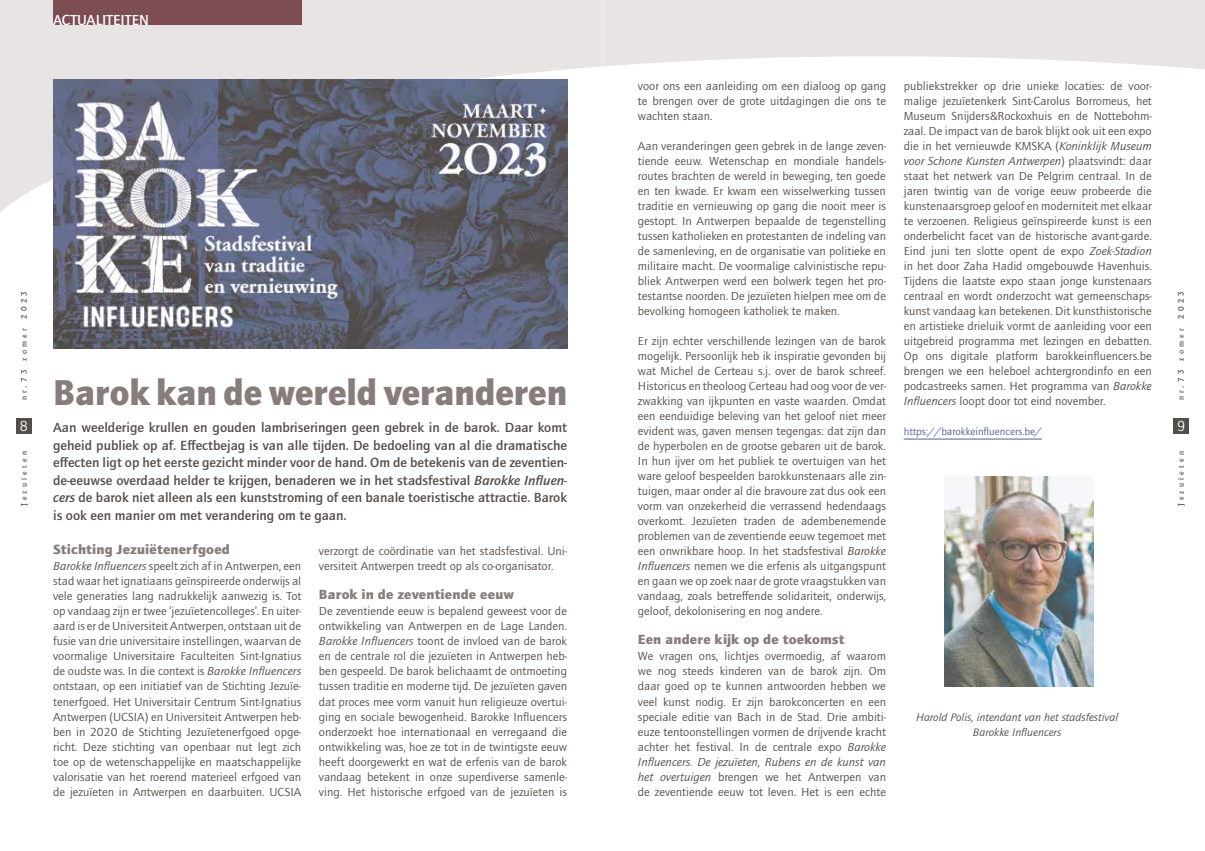
<style>
.page{position:relative;width:1205px;height:851px;background:#fff}
.page>*{position:absolute;margin:0;border:0;box-sizing:border-box;transform-origin:0 0}
.t1{font:900 37.25px "Quay Sans ITC Pro";color:#877d7b}
.t2{font:500 15px "Quay Sans ITC Pro";color:#fff}
.t3{font:15px "Quay Sans ITC Pro";color:#fff}
.t4{font:500 13.75px/17.5px "Quay Sans ITC Pro";color:#544e4a;text-align:justify;scale:1.05 1}
.t5{font:900 13.75px "Quay Sans ITC Pro";letter-spacing:.01em;color:#877d7b;scale:1.07 1}
.t6{font:12px/15px "Quay Sans ITC Pro";color:#544e4a;text-align:justify;scale:1.07 1}
.t7{font:italic 11.25px/15px "Quay Sans ITC Pro";color:#544e4a;text-align:center;scale:1.07 1}
.t8{font:10.62px "Quay Sans ITC Pro";color:#545d93;scale:1.07 1}
.t9{font:7.5px "Flareserif 821 BT";letter-spacing:.43em;color:#544e4a}
.s1{font-style:italic}
</style>
<div class="page">
<svg style="left:602px;top:0;width:603px;height:69px;background:#eae7e7"></svg>
<svg style="left:0;top:0;width:602px;height:223px;background:#e9e5e6"></svg>
<div style="left:16px;top:418px;width:16px;height:16px;background:#544e4a"></div>
<div style="left:1173px;top:418px;width:16px;height:16px;background:#544e4a"></div>
<hr style="left:904px;top:439px;width:138px;height:1px;background:#545d93">
<div style="left:53px;top:0;width:248px;height:25px;background:#7c4e54"></div>
<img style="left:944px;top:476px;width:149px;height:210px">
<img style="left:53px;top:80px;width:514px;height:269px">
<p class="t2" style="left:53px;top:11px;width:97px">ACTUALITEITEN</p>
<p class="t6" style="left:638px;top:78px;width:233px">voor ons een aanleiding om een dialoog op gang te brengen over de grote uitdagingen die ons te wachten staan.</p>
<p class="t6" style="left:638px;top:138px;width:233px">Aan veranderingen geen gebrek in de lange zeven&shy;tiende eeuw. Wetenschap en mondiale handels&shy;routes brachten de wereld in beweging, ten goede en ten kwade. Er kwam een wisselwerking tussen traditie en vernieuwing op gang die nooit meer is gestopt. In Antwerpen bepaalde de tegenstelling tussen katholieken en protestanten de indeling van de samenleving, en de organisatie van politieke en militaire macht. De voormalige calvinistische repu&shy;bliek Antwerpen werd een bolwerk tegen het pro&shy;testantse noorden. De jezuïeten hielpen mee om de bevolking homogeen katholiek te maken.</p>
<p class="t6" style="left:638px;top:333px;width:233px">Er zijn echter verschillende lezingen van de barok mogelijk. Persoonlijk heb ik inspiratie gevonden bij wat Michel de Certeau s.j. over de barok schreef.<br>Historicus en theoloog Certeau had oog voor de ver&shy;zwakking van ijkpunten en vaste waarden. Omdat een eenduidige beleving van het geloof niet meer evident was, gaven mensen tegengas: dat zijn dan de hyperbolen en de grootse gebaren uit de barok.<br>In hun ijver om het publiek te overtuigen van het ware geloof bespeelden barokkunstenaars alle zin&shy;tuigen, maar onder al die bravoure zat dus ook een vorm van onzekerheid die verrassend hedendaags overkomt. Jezuïeten traden de adembenemende problemen van de zeventiende eeuw tegemoet met een onwrikbare hoop. In het stadsfestival <span class="s1">Barokke Influencers</span> nemen we die erfenis als uitgangspunt en gaan we op zoek naar de grote vraagstukken van vandaag, zoals betreffende solidariteit, onderwijs, geloof, dekolonisering en nog andere.</p>
<p class="t5" style="left:638px;top:630px;width:195px">Een andere kijk op de toekomst</p>
<p class="t6" style="left:638px;top:648px;width:233px">We vragen ons, lichtjes overmoedig, af waarom we nog steeds kinderen van de barok zijn. Om daar goed op te kunnen antwoorden hebben we veel kunst nodig. Er zijn barokconcerten en een speciale editie van Bach in de Stad. Drie ambiti&shy;euze tentoonstellingen vormen de drijvende kracht achter het festival. In de centrale expo <span class="s1">Barokke Influencers. De jezuïeten, Rubens en de kunst van het overtuigen</span> brengen we het Antwerpen van de zeventiende eeuw tot leven. Het is een echte</p>
<p class="t6" style="left:904px;top:78px;width:233px">publiekstrekker op drie unieke locaties: de voor&shy;malige jezuïetenkerk Sint-Carolus Borromeus, het Museum Snijders&amp;Rockoxhuis en de Nottebohm&shy;zaal. De impact van de barok blijkt ook uit een expo die in het vernieuwde KMSKA (<span class="s1">Koninklijk Museum voor Schone Kunsten Antwerpen</span>) plaatsvindt: daar staat het netwerk van De Pelgrim centraal. In de jaren twintig van de vorige eeuw probeerde die kunstenaarsgroep geloof en moderniteit met elkaar te verzoenen. Religieus geïnspireerde kunst is een onderbelicht facet van de historische avant-garde.<br>Eind juni ten slotte opent de expo <span class="s1">Zoek-Stadion </span>in het door Zaha Hadid omgebouwde Havenhuis.<br>Tijdens die laatste expo staan jonge kunstenaars centraal en wordt onderzocht wat gemeenschaps&shy;kunst vandaag kan betekenen. Dit kunsthistorische en artistieke drieluik vormt de aanleiding voor een uitgebreid programma met lezingen en debatten.<br>Op ons digitale platform barokkeinfluencers.be brengen we een heleboel achtergrondinfo en een podcastreeks samen. Het programma van <span class="s1">Barokke Influencers</span> loopt door tot eind november.</p>
<p class="t8" style="left:904px;top:425px;width:131px">https://barokkeinfluencers.be/</p>
<p class="t9" style="left:19px;top:400px;width:111px;rotate:-90deg">nr.73 zomer 2023</p>
<p class="t9" style="left:1176px;top:400px;width:111px;rotate:-90deg">nr.73 zomer 2023</p>
<h1 class="t1" style="left:53px;top:368px;width:515px">Barok kan de wereld veranderen</h1>
<p class="t4" style="left:53px;top:418px;width:491px">Aan weelderige krullen en gouden lambriseringen geen gebrek in de barok. Daar komt geheid publiek op af. Effectbejag is van alle tijden. De bedoeling van al die dramatische effecten ligt op het eerste gezicht minder voor de hand. Om de betekenis van de zeventien&shy;de-eeuwse overdaad helder te krijgen, benaderen we in het stadsfestival <span class="s1">Barokke Influen&shy;cers</span> de barok niet alleen als een kunststroming of een banale toeristische attractie. Barok is ook een manier om met verandering om te gaan.</p>
<p class="t3" style="left:20px;top:417px;width:9px">8</p>
<p class="t3" style="left:1177px;top:417px;width:9px">9</p>
<p class="t9" style="left:19px;top:506px;width:57px;rotate:-90deg">Jezuïeten</p>
<p class="t9" style="left:1176px;top:506px;width:57px;rotate:-90deg">Jezuïeten</p>
<p class="t5" style="left:53px;top:540px;width:167px">Stichting Jezuiëtenerfgoed</p>
<p class="t6" style="left:53px;top:558px;width:233px"><span class="s1">Barokke Influencers</span> speelt zich af in Antwerpen, een stad waar het ignatiaans geïnspireerde onderwijs al vele generaties lang nadrukkelijk aanwezig is. Tot op vandaag zijn er twee ‘jezuïetencolleges’. En uiter&shy;aard is er de Universiteit Antwerpen, ontstaan uit de fusie van drie universitaire instellingen, waarvan de voormalige Universitaire Faculteiten Sint-Ignatius de oudste was. In die context is <span class="s1">Barokke Influencers </span>ontstaan, op een initiatief van de Stichting Jezuïe&shy;tenerfgoed. Het Universitair Centrum Sint-Ignatius Antwerpen (UCSIA) en Universiteit Antwerpen heb&shy;ben in 2020 de Stichting Jezuïetenerfgoed opge&shy;richt. Deze stichting van openbaar nut legt zich toe op de wetenschappelijke en maatschappelijke valorisatie van het roerend materieel erfgoed van de jezuïeten in Antwerpen en daarbuiten. UCSIA</p>
<p class="t6" style="left:319px;top:543px;width:233px">verzorgt de coördinatie van het stadsfestival. Uni&shy;versiteit Antwerpen treedt op als co-organisator.</p>
<p class="t5" style="left:319px;top:585px;width:184px">Barok in de zeventiende eeuw</p>
<p class="t6" style="left:319px;top:603px;width:233px">De zeventiende eeuw is bepalend geweest voor de ontwikkeling van Antwerpen en de Lage Landen.<br><span class="s1">Barokke Influencers</span> toont de invloed van de barok en de centrale rol die jezuïeten in Antwerpen heb&shy;ben gespeeld. De barok belichaamt de ontmoeting tussen traditie en moderne tijd. De jezuïeten gaven dat proces mee vorm vanuit hun religieuze overtui&shy;ging en sociale bewogenheid. Barokke Influencers onderzoekt hoe internationaal en verregaand die ontwikkeling was, hoe ze tot in de twintigste eeuw heeft doorgewerkt en wat de erfenis van de barok vandaag betekent in onze superdiverse samenle&shy;ving. Het historische erfgoed van de jezuïeten is</p>
<p class="t7" style="left:916px;top:709px;width:190px">Harold Polis, intendant van het stadsfestival<br>Barokke Influencers</p>
</div>
